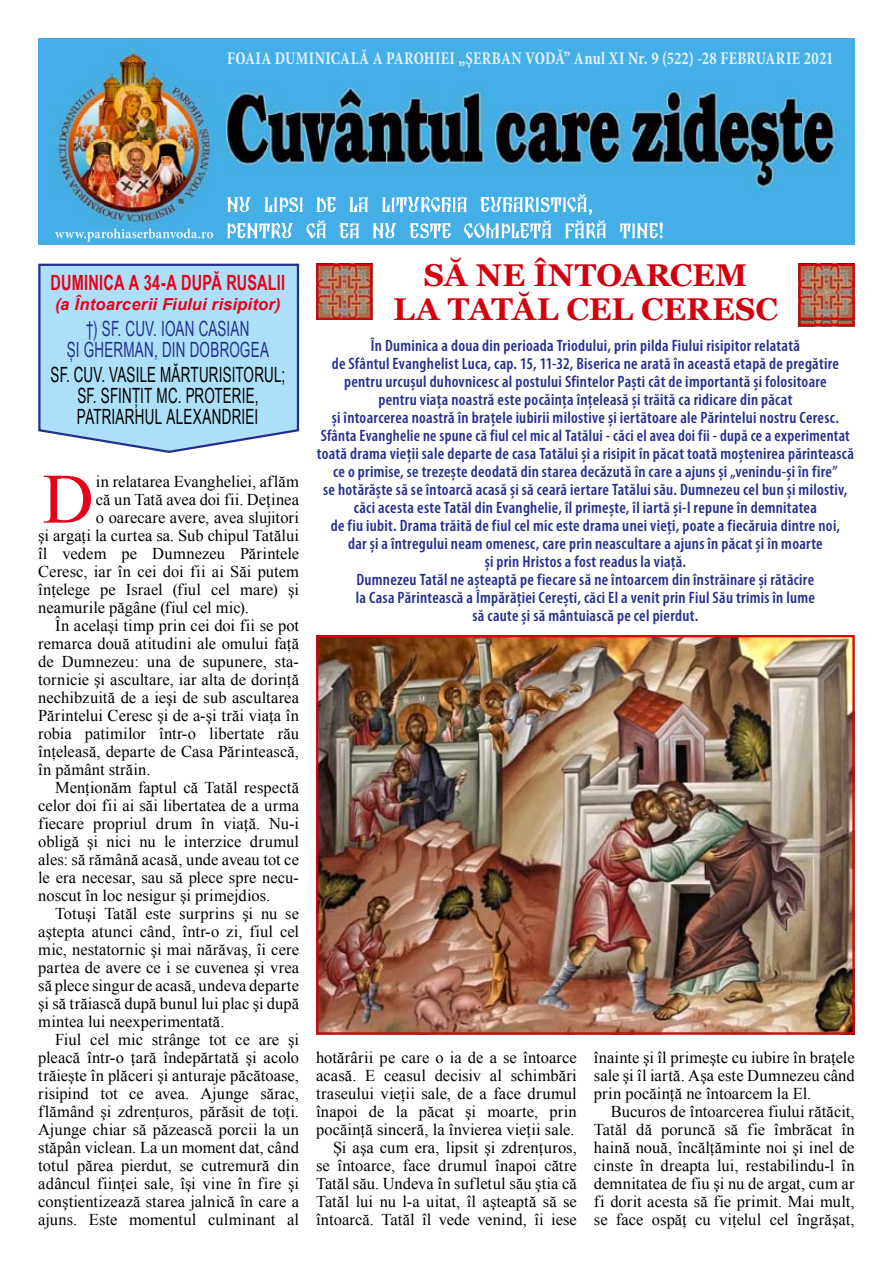
<style>
.page{position:relative;width:893px;height:1263px;background:#fff}
.page>*{position:absolute;margin:0;border:0;box-sizing:border-box;transform-origin:0 0}
.t1{font:70.8px "Times New Roman";color:#e60019}
.t2{font:700 31.5px/34.5px "Georgia";color:#d1010e;text-align:center}
.t3{font:21px/21px "Arial Narrow";letter-spacing:.01em;color:#000;text-align:center;scale:.78 1}
.t4{font:21px/21px "Arial Narrow";letter-spacing:.015em;color:#242f8d;text-align:center;scale:.78 1}
.t5{font:700 21px "Arial Narrow";letter-spacing:.015em;color:#e60019;scale:.84 1}
.t6{font:700 condensed 18px "Minion Pro";letter-spacing:.02em;color:#e2f3fc;scale:.87 1}
.t7{font:16.5px/18px "Times New Roman";letter-spacing:.005em;color:#000;text-align:justify}
.t8{font:600 condensed 16.5px/18px "Myriad Pro";letter-spacing:.015em;color:#242f8d;text-align:center}
.t9{font:italic 700 16.5px "Arial";letter-spacing:.015em;color:#e60019}
</style>
<div class="page">
<img style="left:319px;top:638px;width:533px;height:393px">
<div style="left:316px;top:635px;width:539px;height:399px;border:2px solid #d1010e"></div>
<img style="left:801px;top:320px;width:51px;height:3px">
<div style="left:798px;top:270px;width:57px;height:56px;border:2px solid #d1010e"></div>
<img style="left:319px;top:267px;width:50px;height:50px">
<div style="left:316px;top:264px;width:56px;height:56px;border:2px solid #d1010e"></div>
<img style="left:801px;top:267px;width:51px;height:50px">
<div style="left:798px;top:264px;width:57px;height:56px;border:2px solid #d1010e"></div>
<img style="left:38px;top:38px;width:817px;height:206px">
<svg style="left:55px;top:228px;width:158px;height:14px;background:#67beeb"></svg>
<svg style="left:227px;top:194px;width:436px;height:44px;background:#6dc0ec"></svg>
<svg style="left:38px;top:263px;width:262px;height:190px;background:#acd9f4"></svg>
<p class="t6" style="left:227px;top:47px;width:698px">FOAIA DUMINICALĂ A PAROHIEI „ŞERBAN VODĂ” Anul XI Nr. 9 (522) -28 FEBRUARIE 2021</p>
<p class="t5" style="left:51px;top:266px;width:281px">DUMINICA A 34-A DUPĂ RUSALII</p>
<p class="t9" style="left:55px;top:294px;width:227px">(a Întoarcerii Fiului risipitor)</p>
<p class="t4" style="left:67px;top:317px;width:261px">†) SF. CUV. IOAN CASIAN<br>ȘI GHERMAN, DIN DOBROGEA</p>
<p class="t3" style="left:51px;top:363px;width:302px">SF. CUV. VASILE MĂRTURISITORUL;<br>SF. SFINȚIT MC. PROTERIE,<br>PATRIARHUL ALEXANDRIEI</p>
<h1 class="t1" style="left:43px;top:451px;width:53px">D</h1>
<p class="t7" style="left:96px;top:472px;width:205px">in relatarea Evangheliei, aflăm</p>
<p class="t7" style="left:96px;top:490px;width:205px">că un Tată avea doi fii. Deţinea</p>
<p class="t7" style="left:96px;top:508px;width:205px">o oarecare avere, avea slujitori</p>
<p class="t7" style="left:38px;top:526px;width:262px">şi argaţi la curtea sa. Sub chipul Tatălui</p>
<p class="t7" style="left:38px;top:544px;width:262px">îl vedem pe Dumnezeu Părintele</p>
<p class="t7" style="left:38px;top:562px;width:262px">Ceresc, iar în cei doi fii ai Săi putem</p>
<p class="t7" style="left:38px;top:580px;width:262px">înţelege pe Israel (fiul cel mare) şi</p>
<p class="t7" style="left:38px;top:598px;width:212px">neamurile păgâne (fiul cel mic).</p>
<p class="t7" style="left:55px;top:616px;width:245px">În acelaşi timp prin cei doi fii se pot</p>
<p class="t7" style="left:38px;top:634px;width:262px">remarca două atitudini ale omului faţă</p>
<p class="t7" style="left:38px;top:652px;width:262px">de Dumnezeu: una de supunere, sta-</p>
<p class="t7" style="left:38px;top:670px;width:262px">tornicie şi ascultare, iar alta de dorinţă</p>
<p class="t7" style="left:38px;top:688px;width:262px">nechibzuită de a ieşi de sub ascultarea</p>
<p class="t7" style="left:38px;top:706px;width:262px">Părintelui Ceresc şi de a-şi trăi viaţa în</p>
<p class="t7" style="left:38px;top:724px;width:262px">robia patimilor într-o libertate rău</p>
<p class="t7" style="left:38px;top:742px;width:262px">înţeleasă, departe de Casa Părintească,</p>
<p class="t7" style="left:38px;top:760px;width:114px">în pământ străin.</p>
<p class="t7" style="left:55px;top:778px;width:245px">Menţionăm faptul că Tatăl respectă</p>
<p class="t7" style="left:38px;top:796px;width:262px">celor doi fii ai săi libertatea de a urma</p>
<p class="t7" style="left:38px;top:814px;width:262px">fiecare propriul drum în viaţă. Nu-i</p>
<p class="t7" style="left:38px;top:832px;width:262px">obligă şi nici nu le interzice drumul</p>
<p class="t7" style="left:38px;top:850px;width:262px">ales: să rămână acasă, unde aveau tot ce</p>
<p class="t7" style="left:38px;top:868px;width:262px">le era necesar, sau să plece spre necu-</p>
<p class="t7" style="left:38px;top:886px;width:233px">noscut în loc nesigur şi primejdios.</p>
<p class="t7" style="left:55px;top:904px;width:245px">Totuşi Tatăl este surprins şi nu se</p>
<p class="t7" style="left:38px;top:922px;width:262px">aştepta atunci când, într-o zi, fiul cel</p>
<p class="t7" style="left:38px;top:940px;width:262px">mic, nestatornic şi mai nărăvaş, îi cere</p>
<p class="t7" style="left:38px;top:958px;width:262px">partea de avere ce i se cuvenea şi vrea</p>
<p class="t7" style="left:38px;top:976px;width:262px">să plece singur de acasă, undeva departe</p>
<p class="t7" style="left:38px;top:994px;width:262px">şi să trăiască după bunul lui plac şi după</p>
<p class="t7" style="left:38px;top:1012px;width:188px">mintea lui neexperimentată.</p>
<p class="t7" style="left:55px;top:1030px;width:245px">Fiul cel mic strânge tot ce are şi</p>
<p class="t7" style="left:38px;top:1048px;width:262px">pleacă într-o ţară îndepărtată şi acolo</p>
<p class="t7" style="left:38px;top:1066px;width:262px">trăieşte în plăceri şi anturaje păcătoase,</p>
<p class="t7" style="left:38px;top:1084px;width:262px">risipind tot ce avea. Ajunge sărac,</p>
<p class="t7" style="left:38px;top:1102px;width:262px">flămând şi zdrenţuros, părăsit de toţi.</p>
<p class="t7" style="left:38px;top:1120px;width:262px">Ajunge chiar să păzească porcii la un</p>
<p class="t7" style="left:38px;top:1138px;width:262px">stăpân viclean. La un moment dat, când</p>
<p class="t7" style="left:38px;top:1156px;width:262px">totul părea pierdut, se cutremură din</p>
<p class="t7" style="left:38px;top:1174px;width:262px">adâncul fiinţei sale, îşi vine în fire şi</p>
<p class="t7" style="left:38px;top:1192px;width:262px">conştientizează starea jalnică în care a</p>
<p class="t7" style="left:38px;top:1210px;width:262px">ajuns. Este momentul culminant al</p>
<h2 class="t2" style="left:393px;top:258px;width:386px">SĂ NE ÎNTOARCEM<br>LA TATĂL CEL CERESC</h2>
<p class="t8" style="left:317px;top:336px;width:539px">În Duminica a doua din perioada Triodului, prin pilda Fiului risipitor relatată<br>de Sfântul Evanghelist Luca, cap. 15, 11-32, Biserica ne arată în această etapă de pregătire pentru urcușul duhovnicesc al postului Sfintelor Paști cât de importantă și folositoare<br>pentru viața noastră este pocăința înțeleasă și trăită ca ridicare din păcat<br>și întoarcerea noastră în brațele iubirii milostive și iertătoare ale Părintelui nostru Ceresc.<br>Sfânta Evanghelie ne spune că fiul cel mic al Tatălui - căci el avea doi fii - după ce a experimentat toată drama vieții sale departe de casa Tatălui și a risipit în păcat toată moștenirea părintească ce o primise, se trezește deodată din starea decăzută în care a ajuns și „venindu-și în fire”<br>se hotărăște să se întoarcă acasă și să ceară iertare Tatălui său. Dumnezeu cel bun și milostiv, căci acesta este Tatăl din Evanghelie, îl primește, îl iartă și-l repune în demnitatea<br>de fiu iubit. Drama trăită de fiul cel mic este drama unei vieți, poate a fiecăruia dintre noi,<br>dar și a întregului neam omenesc, care prin neascultare a ajuns în păcat și în moarte<br>și prin Hristos a fost readus la viață.<br>Dumnezeu Tatăl ne așteaptă pe fiecare să ne întoarcem din înstrăinare și rătăcire<br>la Casa Părintească a Împărăției Cerești, căci El a venit prin Fiul Său trimis în lume<br>să caute și să mântuiască pe cel pierdut.</p>
<p class="t7" style="left:316px;top:1048px;width:262px;text-align:right">hotărârii pe care o ia de a se întoarce acasă. E ceasul decisiv al schimbări traseului vieţii sale, de a face drumul înapoi de la păcat şi moarte, prin pocăinţă sinceră, la învierea vieţii sale.<br>Şi aşa cum era, lipsit şi zdrenţuros, se întoarce, face drumul înapoi către Tatăl său. Undeva în sufletul său ştia că Tatăl lui nu l-a uitat, îl aşteaptă să se întoarcă. Tatăl îl vede venind, îi iese</p>
<p class="t7" style="left:594px;top:1048px;width:262px">înainte şi îl primeşte cu iubire în braţele sale şi îl iartă. Aşa este Dumnezeu când prin pocăinţă ne întoarcem la El.</p>
<p class="t7" style="left:594px;top:1102px;width:262px;text-indent:17px">Bucuros de întoarcerea fiului rătăcit, Tatăl dă poruncă să fie îmbrăcat în haină nouă, încălţăminte noi şi inel de cinste în dreapta lui, restabilindu-l în demnitatea de fiu şi nu de argat, cum ar fi dorit acesta să fie primit. Mai mult, se face ospăţ cu viţelul cel îngrăşat,</p>
</div>
